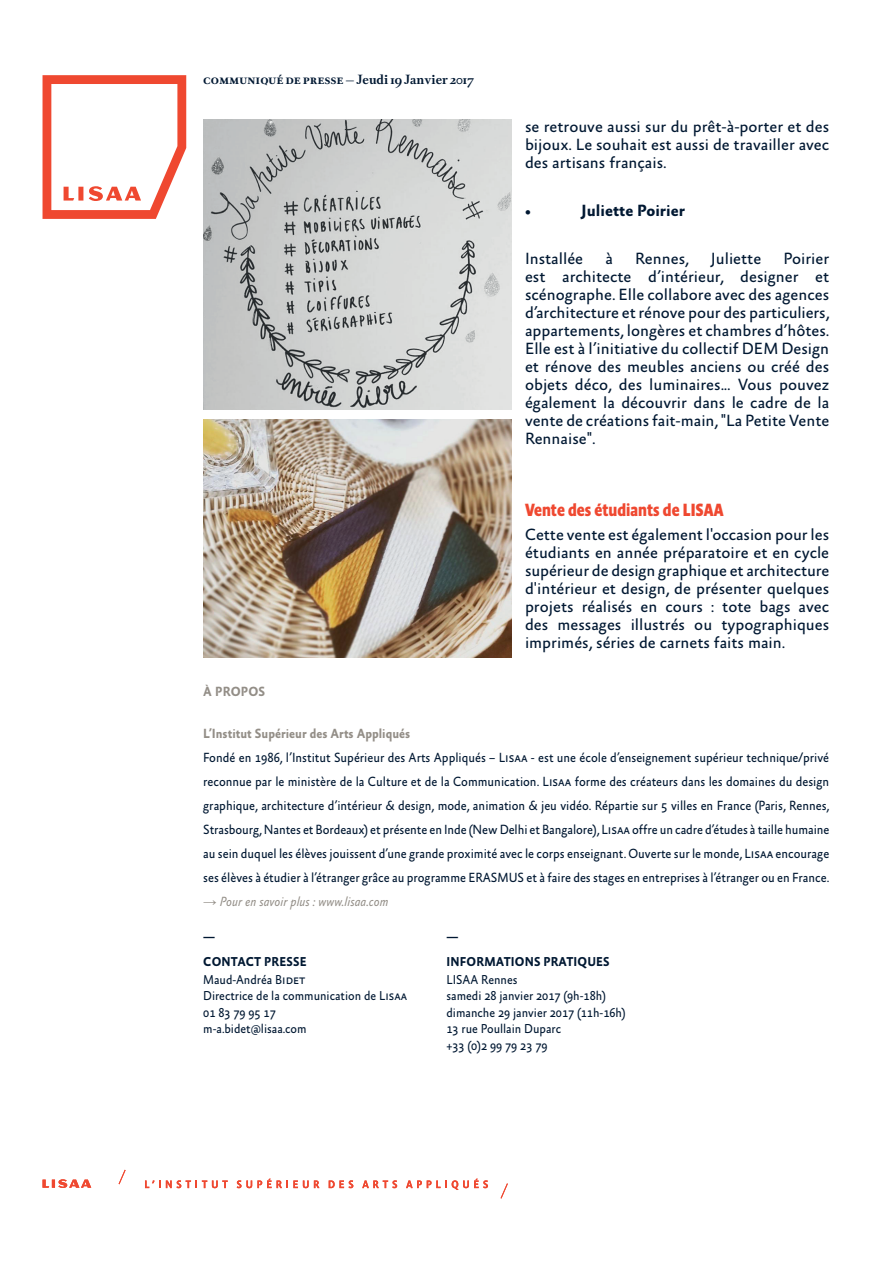
<style>
.page{position:relative;width:893px;height:1263px;background:#fff}
.page>*{position:absolute;margin:0;border:0;box-sizing:border-box;transform-origin:0 0}
.t1{font:700 18px "Absara Sans Headline Pro";color:#ef4830;scale:.92 1}
.t2{font:16.5px/18px "Absara Sans Pro";color:#001832;text-align:justify}
.t3{font:700 16.5px "Absara Sans Pro";color:#001832}
.t4{font:13.5px/24px "Absara Sans Pro";color:#001832;text-align:justify;scale:.92 1}
.t5{font:700 13.5px "Absara Sans Pro";color:#938e87;scale:.92 1}
.t6{font:italic 13.5px "Absara Sans Pro";color:#938e87;scale:.92 1}
.t7{font:13.05px/16.4px "Absara Sans Pro";color:#001832;scale:.92 1}
.t8{font:700 13.05px/24px "Absara Sans Pro";letter-spacing:.01em;color:#001832;scale:.92 1}
.t9{font:700 12px "Romain BP Text";color:#001832}
.s1{font-family:"Arial";font-style:normal}
</style>
<div class="page">
<svg style="left:43px;top:75px;width:143px;height:144px"></svg>
<img style="left:203px;top:120px;width:308px;height:289px">
<img style="left:203px;top:420px;width:308px;height:237px">
<svg style="left:43px;top:1179px;width:48px;height:9px"></svg>
<svg style="left:145px;top:1180px;width:83px;height:8px"></svg>
<svg style="left:237px;top:1179px;width:82px;height:9px"></svg>
<svg style="left:329px;top:1180px;width:24px;height:8px"></svg>
<svg style="left:362px;top:1180px;width:35px;height:8px"></svg>
<svg style="left:406px;top:1179px;width:82px;height:11px"></svg>
<svg style="left:500px;top:1183px;width:8px;height:16px"></svg>
<svg style="left:118px;top:1169px;width:8px;height:16px"></svg>
<p class="t9" style="left:203px;top:69px;width:272px">communiqué de presse — Jeudi 19 Janvier 2017</p>
<p class="t2" style="left:525px;top:118px;width:306px">se retrouve aussi sur du prêt-à-porter et des bijoux. Le souhait est aussi de travailler avec des artisans français.</p>
<p class="t3" style="left:525px;top:201px;width:7px">•</p>
<p class="t3" style="left:581px;top:201px;width:105px">Juliette Poirier</p>
<p class="t2" style="left:525px;top:250px;width:60px">Installée</p>
<p class="t2" style="left:605px;top:250px;width:9px">à</p>
<p class="t2" style="left:635px;top:250px;width:55px">Rennes,</p>
<p class="t2" style="left:711px;top:250px;width:52px">Juliette</p>
<p class="t2" style="left:525px;top:250px;width:306px;text-indent:259px">Poirier est architecte d’intérieur, designer et scénographe. Elle collabore avec des agences d’architecture et rénove pour des particuliers, appartements, longères et chambres d’hôtes.<br>Elle est à l’initiative du collectif DEM Design et rénove des meubles anciens ou créé des objets déco, des luminaires... Vous pouvez également la découvrir dans le cadre de la vente de créations fait-main, "La Petite Vente Rennaise".</p>
<p class="t1" style="left:525px;top:499px;width:217px">Vente des étudiants de LISAA</p>
<p class="t2" style="left:525px;top:526px;width:306px">Cette vente est également l'occasion pour les étudiants en année préparatoire et en cycle supérieur de design graphique et architecture d'intérieur et design, de présenter quelques projets réalisés en cours : tote bags avec des messages illustrés ou typographiques imprimés, séries de carnets faits main.</p>
<p class="t5" style="left:203px;top:684px;width:69px">À PROPOS</p>
<p class="t5" style="left:203px;top:726px;width:226px">L’Institut Supérieur des Arts Appliqués</p>
<p class="t4" style="left:203px;top:746px;width:682px">Fondé en 1986, l’Institut Supérieur des Arts Appliqués – Lisaa - est une école d’enseignement supérieur technique/privé reconnue par le ministère de la Culture et de la Communication. Lisaa forme des créateurs dans les domaines du design graphique, architecture d’intérieur &amp; design, mode, animation &amp; jeu vidéo. Répartie sur 5 villes en France (Paris, Rennes, Strasbourg, Nantes et Bordeaux) et présente en Inde (New Delhi et Bangalore), Lisaa offre un cadre d’études à taille humaine au sein duquel les élèves jouissent d’une grande proximité avec le corps enseignant. Ouverte sur le monde, Lisaa encourage ses élèves à étudier à l’étranger grâce au programme ERASMUS et à faire des stages en entreprises à l’étranger ou en France.</p>
<p class="t6" style="left:203px;top:894px;width:203px"><span class="s1">→</span> Pour en savoir plus : www.lisaa.com</p>
<p class="t8" style="left:203px;top:926px;width:114px">—<br>CONTACT PRESSE</p>
<p class="t7" style="left:203px;top:972px;width:223px">Maud-Andréa Bidet<br>Directrice de la communication de Lisaa<br>01 83 79 95 17<br>m-a.bidet@lisaa.com</p>
<p class="t8" style="left:446px;top:926px;width:179px">—<br>INFORMATIONS PRATIQUES</p>
<p class="t7" style="left:446px;top:972px;width:196px">LISAA Rennes<br>samedi 28 janvier 2017 (9h-18h) dimanche 29 janvier 2017 (11h-16h)<br>13 rue Poullain Duparc<br>+33 (0)2 99 79 23 79</p>
</div>
